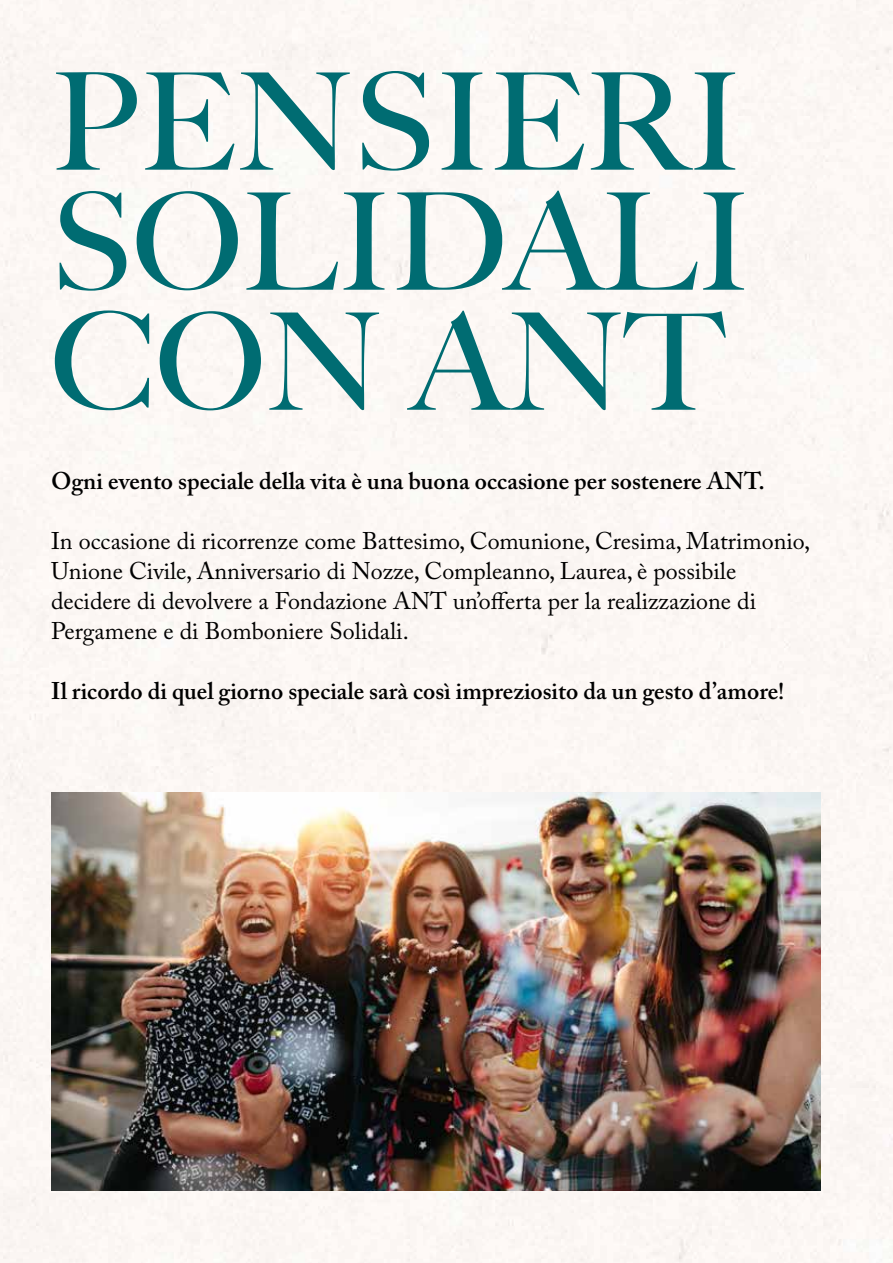
<style>
.page{position:relative;width:893px;height:1263px;background:#fff}
.page>*{position:absolute;margin:0;border:0;box-sizing:border-box;transform-origin:0 0}
.t1{font:500 135px/120px "Big Caslon";color:#006c72;text-align:justify}
.t2{font:24px/30px "Adobe Caslon Pro";color:#000}
.t3{font:600 24px "Adobe Caslon Pro";color:#000}
</style>
<div class="page">
<img style="left:51px;top:792px;width:770px;height:399px">
<h1 class="t1" style="left:51px;top:57px;width:701px">PENSIERI SOLIDALI CON ANT</h1>
<p class="t3" style="left:51px;top:466px;width:715px">Ogni evento speciale della vita è una buona occasione per sostenere ANT.</p>
<p class="t2" style="left:51px;top:525px;width:761px">In occasione di ricorrenze come Battesimo, Comunione, Cresima, Matrimonio, Unione Civile, Anniversario di Nozze, Compleanno, Laurea, è possibile decidere di devolvere a Fondazione ANT un’offerta per la realizzazione di Pergamene e di Bomboniere Solidali.</p>
<p class="t3" style="left:51px;top:676px;width:735px">Il ricordo di quel giorno speciale sarà così impreziosito da un gesto d’amore!</p>
</div>
